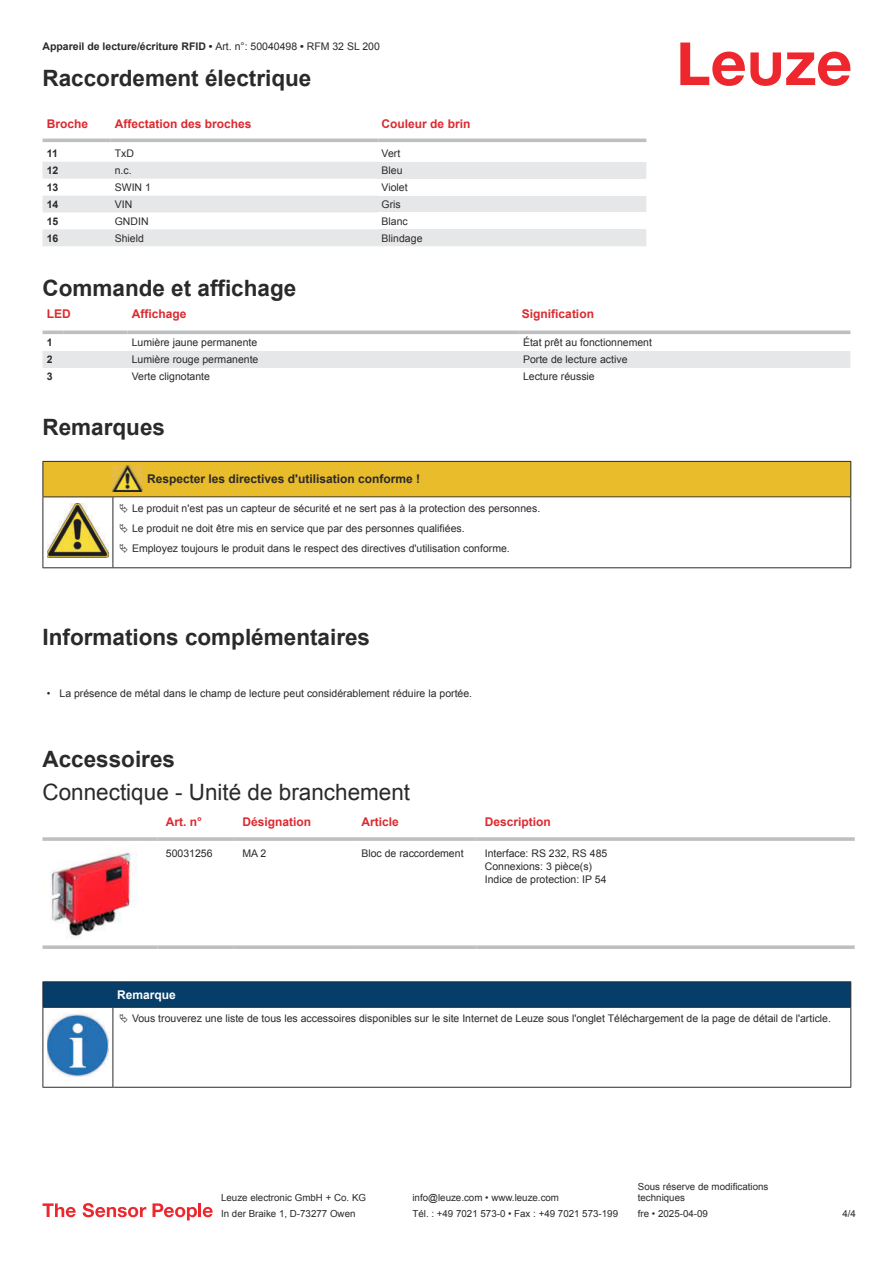
<style>
.page{position:relative;width:893px;height:1263px;background:#fff}
.page>*{position:absolute;margin:0;border:0;box-sizing:border-box;transform-origin:0 0}
.t1{font:700 22.5px "Arial";color:#2b292a}
.t2{font:22.5px "Arial";color:#2b292a}
.t3{font:700 12px "Arial";color:#db2a30}
.t4{font:700 12px "Arial";color:#2b292a}
.t5{font:700 12px "Arial";color:#fff}
.t6{font:10.5px/12.6px "Arial";color:#2b292a}
.t7{font:700 10.5px "Arial";color:#2b292a}
.t8{font:9.75px/11.7px "Arial";color:#2b292a}
.s1{font-weight:400}
</style>
<div class="page">
<svg style="left:680px;top:43px;width:170px;height:43px"></svg>
<svg style="left:43px;top:138px;width:603px;height:1px"></svg>
<svg style="left:43px;top:162px;width:335px;height:84px;fill:#e6e7e9"></svg>
<hr style="left:43px;top:139px;width:68px;height:3px;background:#bdbfc1">
<hr style="left:111px;top:139px;width:267px;height:3px;background:#bdbfc1">
<hr style="left:378px;top:139px;width:268px;height:3px;background:#bdbfc1">
<div style="left:378px;top:162px;width:268px;height:17px;background:#e6e7e9"></div>
<div style="left:378px;top:196px;width:268px;height:16px;background:#e6e7e9"></div>
<div style="left:378px;top:229px;width:268px;height:17px;background:#e6e7e9"></div>
<div style="left:43px;top:351px;width:807px;height:17px;background:#e6e7e9"></div>
<svg style="left:43px;top:330px;width:21px;height:4px"></svg>
<svg style="left:64px;top:330px;width:64px;height:4px"></svg>
<svg style="left:128px;top:330px;width:391px;height:4px;background:#c5c7c9"></svg>
<svg style="left:519px;top:330px;width:331px;height:4px"></svg>
<svg style="left:43px;top:837px;width:114px;height:4px"></svg>
<hr style="left:157px;top:837px;width:77px;height:4px;background:#c5c7c9">
<svg style="left:234px;top:837px;width:119px;height:4px"></svg>
<svg style="left:353px;top:837px;width:123px;height:4px"></svg>
<hr style="left:476px;top:837px;width:379px;height:4px;background:#c5c7c9">
<svg style="left:43px;top:945px;width:114px;height:4px"></svg>
<svg style="left:157px;top:945px;width:77px;height:4px"></svg>
<svg style="left:234px;top:945px;width:119px;height:4px"></svg>
<svg style="left:353px;top:945px;width:123px;height:4px"></svg>
<svg style="left:476px;top:945px;width:379px;height:4px;background:#c3c5c7"></svg>
<img style="left:51px;top:852px;width:86px;height:85px">
<svg style="left:44px;top:1008px;width:806px;height:79px"></svg>
<hr style="left:43px;top:981px;width:70px;height:1px;background:#2b292a">
<hr style="left:43px;top:1007px;width:70px;height:1px;background:#2b292a">
<hr style="left:113px;top:981px;width:738px;height:1px;background:#2b292a">
<svg style="left:43px;top:982px;width:808px;height:25px;background:#063c67"></svg>
<hr style="left:113px;top:1007px;width:738px;height:1px;background:#2b292a">
<hr style="left:43px;top:1008px;width:1px;height:75px;background:#2b292a">
<hr style="left:113px;top:1008px;width:1px;height:75px;background:#2b292a">
<hr style="left:850px;top:1008px;width:1px;height:75px;background:#2b292a">
<hr style="left:43px;top:1087px;width:70px;height:1px;background:#2b292a">
<hr style="left:113px;top:1087px;width:738px;height:1px;background:#2b292a">
<img style="left:47px;top:1014px;width:61px;height:62px">
<div style="left:115px;top:1008px;width:734px;height:20px;background:#fff"></div>
<svg style="left:43px;top:1203px;width:33px;height:14px"></svg>
<svg style="left:83px;top:1203px;width:63px;height:14px"></svg>
<svg style="left:153px;top:1203px;width:44px;height:17px"></svg>
<hr style="left:198px;top:1203px;width:3px;height:14px;background:#ed272d">
<svg style="left:203px;top:1207px;width:10px;height:10px"></svg>
<hr style="left:43px;top:567px;width:70px;height:1px;background:#2b292a">
<hr style="left:113px;top:567px;width:30px;height:1px;background:#2b292a">
<hr style="left:143px;top:567px;width:708px;height:1px;background:#2b292a">
<svg style="left:43px;top:461px;width:808px;height:106px"></svg>
<p class="t7" style="left:43px;top:43px;width:339px">Appareil de lecture/écriture RFID • <span class="s1">Art. n°: 50040498</span> • <span class="s1">RFM 32 SL 200</span></p>
<h1 class="t1" style="left:43px;top:70px;width:270px">Raccordement électrique</h1>
<p class="t3" style="left:47px;top:119px;width:43px">Broche</p>
<p class="t3" style="left:115px;top:119px;width:138px">Affectation des broches</p>
<p class="t3" style="left:382px;top:119px;width:90px">Couleur de brin</p>
<p class="t7" style="left:47px;top:149px;width:13px">11</p>
<p class="t6" style="left:115px;top:148px;width:21px">TxD</p>
<p class="t6" style="left:382px;top:148px;width:20px">Vert</p>
<p class="t7" style="left:47px;top:166px;width:13px">12</p>
<p class="t6" style="left:115px;top:165px;width:18px">n.c.</p>
<p class="t6" style="left:382px;top:165px;width:23px">Bleu</p>
<p class="t7" style="left:47px;top:183px;width:13px">13</p>
<p class="t6" style="left:115px;top:182px;width:38px">SWIN 1</p>
<p class="t6" style="left:382px;top:182px;width:28px">Violet</p>
<p class="t7" style="left:47px;top:200px;width:13px">14</p>
<p class="t6" style="left:115px;top:199px;width:19px">VIN</p>
<p class="t6" style="left:382px;top:199px;width:21px">Gris</p>
<p class="t7" style="left:47px;top:217px;width:13px">15</p>
<p class="t6" style="left:115px;top:216px;width:35px">GNDIN</p>
<p class="t6" style="left:382px;top:216px;width:28px">Blanc</p>
<p class="t7" style="left:47px;top:234px;width:13px">16</p>
<p class="t6" style="left:115px;top:233px;width:31px">Shield</p>
<p class="t6" style="left:382px;top:233px;width:42px">Blindage</p>
<h1 class="t1" style="left:43px;top:280px;width:255px">Commande et affichage</h1>
<p class="t3" style="left:47px;top:310px;width:25px">LED</p>
<p class="t3" style="left:132px;top:310px;width:56px">Affichage</p>
<p class="t3" style="left:522px;top:310px;width:74px">Signification</p>
<p class="t7" style="left:47px;top:339px;width:7px">1</p>
<p class="t6" style="left:132px;top:337px;width:127px">Lumière jaune permanente</p>
<p class="t6" style="left:523px;top:337px;width:130px">État prêt au fonctionnement</p>
<p class="t7" style="left:47px;top:356px;width:7px">2</p>
<p class="t6" style="left:132px;top:354px;width:128px">Lumière rouge permanente</p>
<p class="t6" style="left:523px;top:354px;width:106px">Porte de lecture active</p>
<p class="t7" style="left:47px;top:372px;width:7px">3</p>
<p class="t6" style="left:132px;top:371px;width:80px">Verte clignotante</p>
<p class="t6" style="left:523px;top:371px;width:73px">Lecture réussie</p>
<h1 class="t1" style="left:43px;top:419px;width:124px">Remarques</h1>
<p class="t4" style="left:147px;top:475px;width:274px">Respecter les directives d'utilisation conforme !</p>
<p class="t6" style="left:132px;top:499px;width:410px;line-height:20.2px">Le produit n'est pas un capteur de sécurité et ne sert pas à la protection des personnes.<br>Le produit ne doit être mis en service que par des personnes qualifiées.<br>Employez toujours le produit dans le respect des directives d'utilisation conforme.</p>
<h1 class="t1" style="left:43px;top:628px;width:329px">Informations complémentaires</h1>
<p class="t6" style="left:47px;top:688px;width:427px">• La présence de métal dans le champ de lecture peut considérablement réduire la portée.</p>
<h1 class="t1" style="left:43px;top:750px;width:134px">Accessoires</h1>
<h1 class="t2" style="left:43px;top:784px;width:369px">Connectique - Unité de branchement</h1>
<p class="t3" style="left:166px;top:818px;width:38px">Art. n°</p>
<p class="t3" style="left:242px;top:818px;width:70px">Désignation</p>
<p class="t3" style="left:361px;top:818px;width:39px">Article</p>
<p class="t3" style="left:485px;top:818px;width:68px">Description</p>
<p class="t6" style="left:166px;top:848px;width:48px">50031256</p>
<p class="t6" style="left:242px;top:848px;width:25px">MA 2</p>
<p class="t6" style="left:361px;top:848px;width:104px">Bloc de raccordement</p>
<p class="t6" style="left:485px;top:848px;width:124px">Interface: RS 232, RS 485<br>Connexions: 3 pièce(s)<br>Indice de protection: IP 54</p>
<p class="t5" style="left:117px;top:990px;width:60px">Remarque</p>
<p class="t6" style="left:132px;top:1013px;width:700px">Vous trouverez une liste de tous les accessoires disponibles sur le site Internet de Leuze sous l'onglet Téléchargement de la page de détail de l'article.</p>
<p class="t8" style="left:221px;top:1193px;width:146px">Leuze electronic GmbH + Co. KG</p>
<p class="t8" style="left:412px;top:1193px;width:148px">info@leuze.com • www.leuze.com</p>
<p class="t8" style="left:638px;top:1181px;width:132px">Sous réserve de modifications techniques</p>
<p class="t8" style="left:221px;top:1209px;width:136px">In der Braike 1, D-73277 Owen</p>
<p class="t8" style="left:412px;top:1209px;width:207px">Tél. : +49 7021 573-0 • Fax : +49 7021 573-199</p>
<p class="t8" style="left:638px;top:1209px;width:72px">fre • 2025-04-09</p>
<p class="t8" style="left:842px;top:1209px;width:15px">4 /4</p>
</div>
